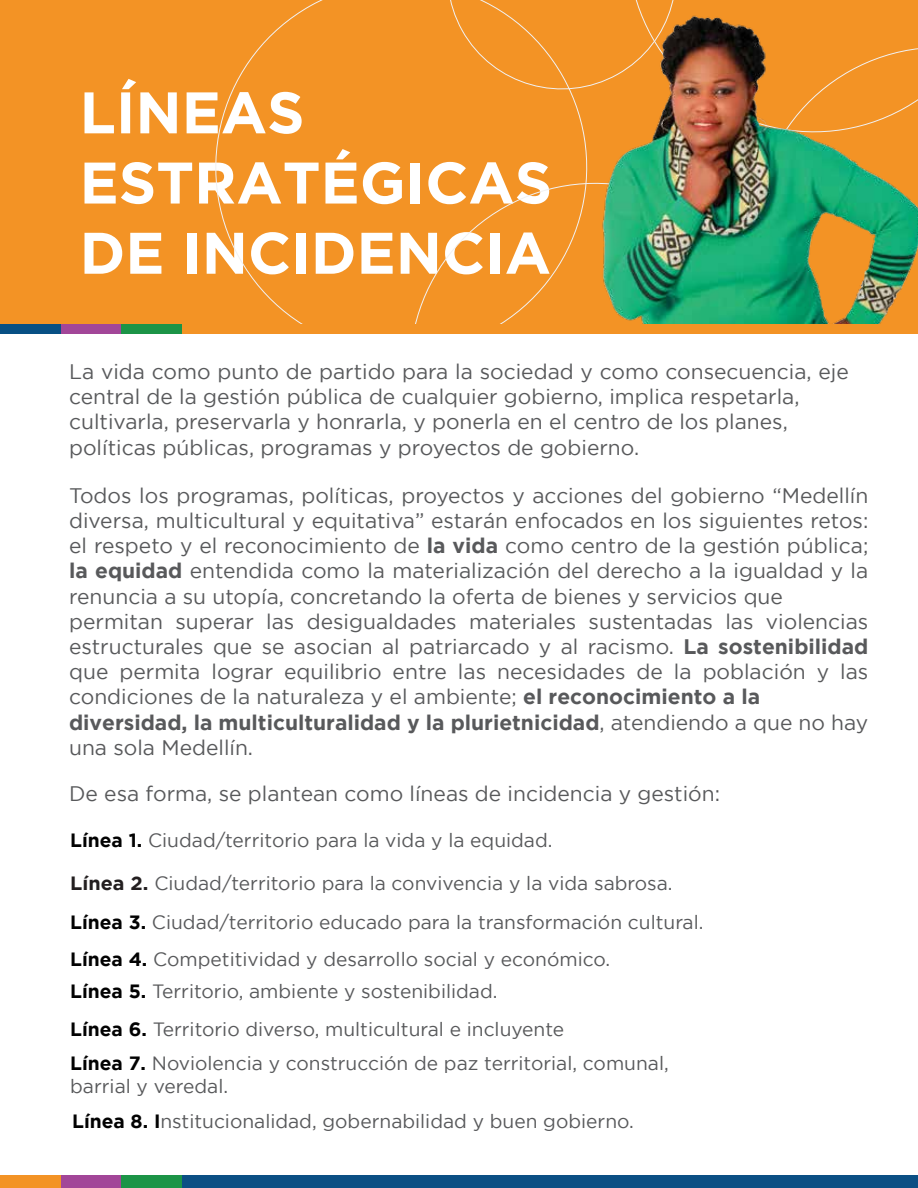
<style>
.page{position:relative;width:918px;height:1188px;background:#fff}
.page>*{position:absolute;margin:0;border:0;box-sizing:border-box;transform-origin:0 0}
.t1{font:700 58.5px/70.2px "Gotham";color:#fff}
.t2{font:21px/25.2px "Gotham";color:#58595b}
.t3{font:19.2px/39.3px "Gotham";color:#58595b}
.s1{font-weight:700}
.s2{font-weight:700;color:#020202}
.s3{font-weight:700;color:#231f20}
</style>
<div class="page">
<div style="left:0;top:1175px;width:918px;height:13px;background:#0b4f84"></div>
<div style="left:61px;top:1175px;width:60px;height:13px;background:#a24698"></div>
<div style="left:121px;top:1175px;width:61px;height:13px;background:#1c9447"></div>
<div style="left:0;top:1175px;width:61px;height:13px;background:#f39325"></div>
<div style="left:0;top:0;width:918px;height:324px;background:#f39325"></div>
<svg style="left:215px;top:0;width:372px;height:324px"></svg>
<svg style="left:383px;top:156px;width:215px;height:168px"></svg>
<svg style="left:431px;top:0;width:167px;height:105px"></svg>
<img style="left:598px;top:0;width:320px;height:324px">
<div style="left:0;top:324px;width:918px;height:10px;background:#f39325"></div>
<div style="left:61px;top:324px;width:60px;height:10px;background:#a24698"></div>
<div style="left:121px;top:324px;width:61px;height:10px;background:#1c9447"></div>
<div style="left:0;top:324px;width:61px;height:10px;background:#075084"></div>
<h1 class="t1" style="left:80px;top:76px;width:474px">LÍNEAS<br>ESTRATÉGICAS<br>DE INCIDENCIA</h1>
<p class="t2" style="left:69px;top:359px;width:781px">La vida como punto de partido para la sociedad y como consecuencia, eje central de la gestión pública de cualquier gobierno, implica respetarla, cultivarla, preservarla y honrarla, y ponerla en el centro de los planes, políticas públicas, programas y proyectos de gobierno.</p>
<p class="t2" style="left:69px;top:482px;width:801px">Todos los programas, políticas, proyectos y acciones del gobierno “Medellín diversa, multicultural y equitativa” estarán enfocados en los siguientes retos: el respeto y el reconocimiento de <span class="s1">la vida</span> como centro de la gestión pública; <span class="s1">la equidad</span> entendida como la materialización del derecho a la igualdad y la renuncia a su utopía, concretando la oferta de bienes y servicios que permitan superar las desigualdades materiales sustentadas las violencias estructurales que se asocian al patriarcado y al racismo. <span class="s1">La sostenibilidad </span>que permita lograr equilibrio entre las necesidades de la población y las condiciones de la naturaleza y el ambiente; <span class="s1">el reconocimiento a la diversidad, la multiculturalidad y la plurietnicidad</span>, atendiendo a que no hay una sola Medellín.</p>
<p class="t2" style="left:69px;top:781px;width:652px">De esa forma, se plantean como líneas de incidencia y gestión:</p>
<p class="t3" style="left:70px;top:820px;width:484px"><span class="s2">Línea 1.</span> Ciudad/territorio para la vida y la equidad.</p>
<p class="t3" style="left:70px;top:863px;width:635px"><span class="s3">Línea 2.</span> Ciudad/territorio para la convivencia y la vida sabrosa.<br><span class="s2">Línea 3.</span> Ciudad/territorio educado para la transformación cultural.</p>
<p class="t3" style="left:70px;top:943px;width:541px;line-height:31.8px"><span class="s2">Línea 4.</span> Competitividad y desarrollo social y económico.<br><span class="s2">Línea 5.</span> Territorio, ambiente y sostenibilidad.</p>
<p class="t3" style="left:70px;top:1013px;width:600px;line-height:33.5px"><span class="s2">Línea 6.</span> Territorio diverso, multicultural e incluyente<br><span class="s2">Línea 7.</span> Noviolencia y construcción de paz territorial, comunal,</p>
<p class="t3" style="left:70px;top:1068px;width:565px;line-height:35.5px">barrial y veredal.<br><span class="s2">Línea 8. I</span>nstitucionalidad, gobernabilidad y buen gobierno.</p>
</div>
